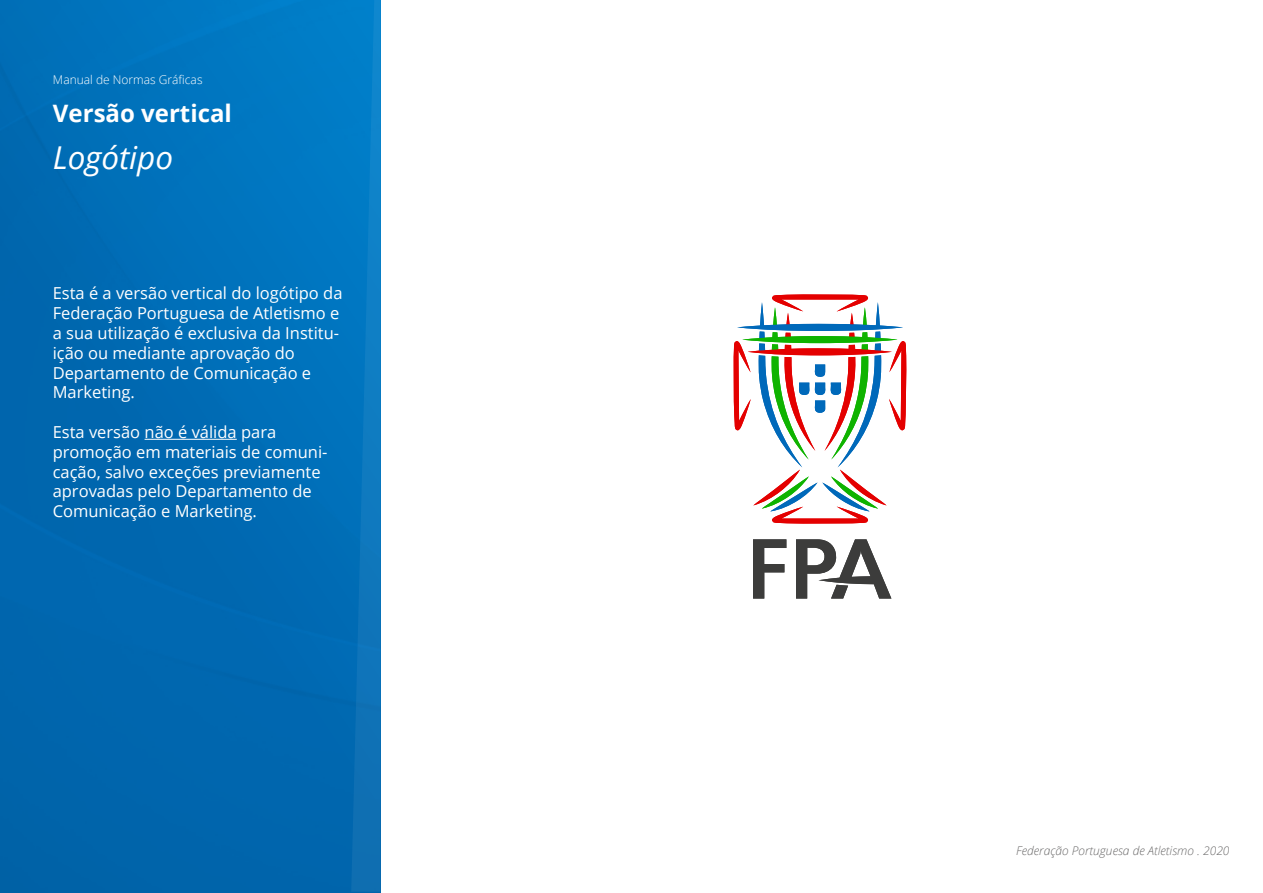
<style>
.page{position:relative;width:1263px;height:893px;background:#fff}
.page>*{position:absolute;margin:0;border:0;box-sizing:border-box;transform-origin:0 0}
.t1{font:italic 31.5px "Open Sans";color:#fff}
.t2{font:700 24px "Open Sans";color:#fff}
.t3{font:16.5px/19.8px "Open Sans";color:#fff}
.t4{font:italic 300 12px "Open Sans";color:#6b6a6a}
.t5{font:300 12px "Open Sans";color:#fff}
</style>
<div class="page">
<div style="left:0;top:0;width:381px;height:893px;background:linear-gradient(to right,#0066ad,#0072bd)"></div>
<svg style="left:351px;top:0;width:30px;height:892px;background:#0776be"></svg>
<hr style="left:145px;top:439px;width:92px;height:1px;background:#fff">
<svg style="left:753px;top:539px;width:33px;height:59px"></svg>
<svg style="left:796px;top:539px;width:95px;height:59px"></svg>
<svg style="left:733px;top:294px;width:174px;height:230px"></svg>
<p class="t5" style="left:53px;top:71px;width:151px">Manual de Normas Gráficas</p>
<h2 class="t2" style="left:53px;top:97px;width:180px">Versão vertical</h2>
<h1 class="t1" style="left:53px;top:136px;width:122px">Logótipo</h1>
<p class="t3" style="left:53px;top:283px;width:291px">Esta é a versão vertical do logótipo da<br>Federação Portuguesa de Atletismo e a sua utilização é exclusiva da Institu&shy;ição ou mediante aprovação do<br>Departamento de Comunicação e<br>Marketing.</p>
<p class="t3" style="left:53px;top:422px;width:276px">Esta versão não é válida para promoção em materiais de comuni&shy;cação, salvo exceções previamente aprovadas pelo Departamento de<br>Comunicação e Marketing.</p>
<p class="t4" style="left:1016px;top:842px;width:215px">Federação Portuguesa de Atletismo . 2020</p>
</div>
